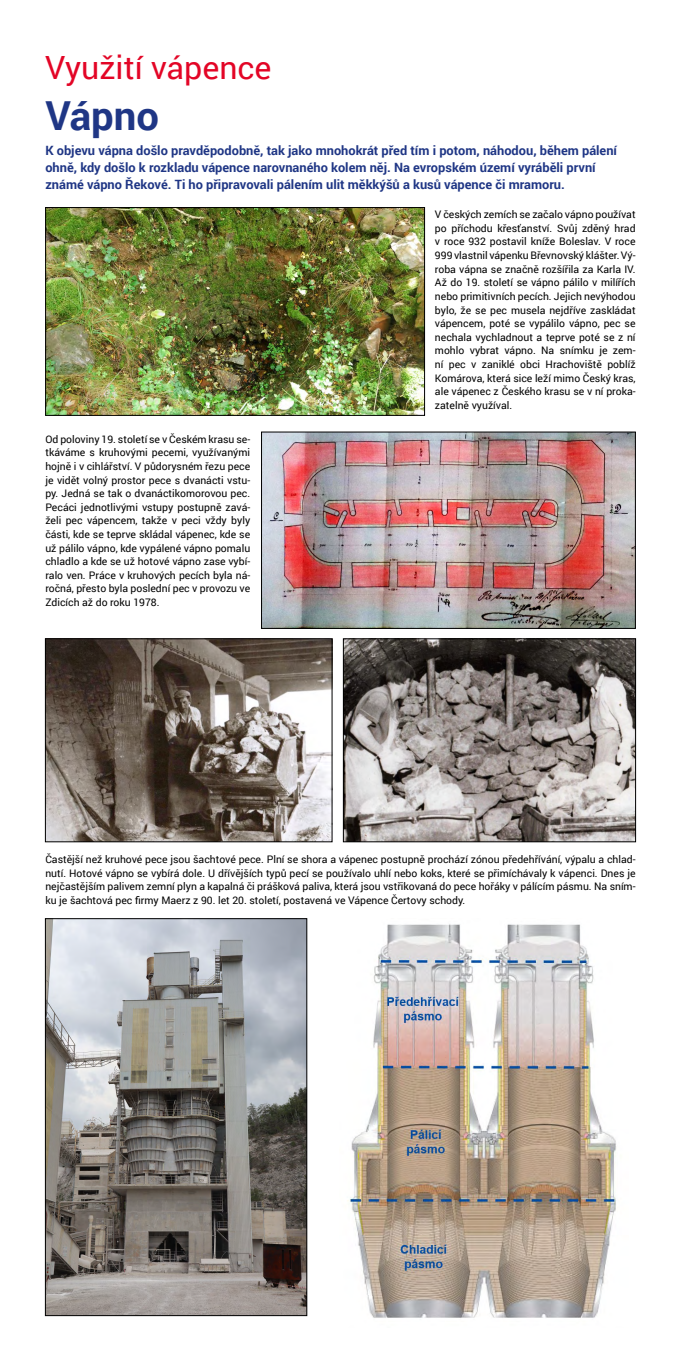
<style>
.page{position:relative;width:681px;height:1361px;background:#fff}
.page>*{position:absolute;margin:0;border:0;box-sizing:border-box;transform-origin:0 0}
.t1{font:700 40px "Roboto";color:#1f3685}
.t2{font:32px "Roboto";color:#e30526}
.t3{font:700 12.8px/16.8px "Roboto";color:#1f3685}
.t4{font:10.4px/13.6px "Roboto";color:#000;text-align:justify}
</style>
<div class="page">
<img style="left:47px;top:209px;width:375px;height:204px">
<div style="left:45px;top:207px;width:379px;height:208px;border:1px solid #000"></div>
<img style="left:263px;top:434px;width:370px;height:192px">
<img style="left:47px;top:640px;width:283px;height:200px">
<div style="left:45px;top:638px;width:287px;height:204px;border:1px solid #000"></div>
<img style="left:347px;top:924px;width:269px;height:394px">
<img style="left:345px;top:640px;width:288px;height:200px">
<div style="left:343px;top:638px;width:292px;height:204px;border:1px solid #000"></div>
<img style="left:47px;top:920px;width:258px;height:393px">
<div style="left:45px;top:918px;width:262px;height:397px;border:1px solid #000"></div>
<h2 class="t2" style="left:45px;top:46px;width:228px">Využití vápence</h2>
<h1 class="t1" style="left:45px;top:88px;width:115px">Vápno</h1>
<p class="t3" style="left:45px;top:142px;width:573px">K objevu vápna došlo pravděpodobně, tak jako mnohokrát před tím i potom, náhodou, během pálení ohně, kdy došlo k rozkladu vápence narovnaného kolem něj. Na evropském území vyráběli první známé vápno Řekové. Ti ho připravovali pálením ulit měkkýšů a kusů vápence či mramoru.</p>
<p class="t4" style="left:435px;top:207px;width:202px">V českých zemích se začalo vápno používat po příchodu křesťanství. Svůj zděný hrad v roce 932 postavil kníže Boleslav. V roce 999 vlastnil vápenku Břevnovský klášter. Vý&shy;roba vápna se značně rozšířila za Karla IV.<br>Až do 19. století se vápno pálilo v milířích nebo primitivních pecích. Jejich nevýhodou bylo, že se pec musela nejdříve zaskládat vápencem, poté se vypálilo vápno, pec se nechala vychladnout a teprve poté se z ní mohlo vybrat vápno. Na snímku je zem&shy;ní pec v zaniklé obci Hrachoviště poblíž Komárova, která sice leží mimo Český kras, ale vápenec z Českého krasu se v ní proka&shy;zatelně využíval.</p>
<p class="t4" style="left:45px;top:432px;width:206px">Od poloviny 19. století se v Českém krasu se&shy;tkáváme s kruhovými pecemi, využívanými hojně i v cihlářství. V půdorysném řezu pece je vidět volný prostor pece s dvanácti vstu&shy;py. Jedná se tak o dvanáctikomorovou pec.<br>Pecáci jednotlivými vstupy postupně zavá&shy;želi pec vápencem, takže v peci vždy byly části, kde se teprve skládal vápenec, kde se už pálilo vápno, kde vypálené vápno pomalu chladlo a kde se už hotové vápno zase vybí&shy;ralo ven. Práce v kruhových pecích byla ná&shy;ročná, přesto byla poslední pec v provozu ve Zdicích až do roku 1978.</p>
<p class="t4" style="left:45px;top:852px;width:591px">Častější než kruhové pece jsou šachtové pece. Plní se shora a vápenec postupně prochází zónou předehřívání, výpalu a chlad&shy;nutí. Hotové vápno se vybírá dole. U dřívějších typů pecí se používalo uhlí nebo koks, které se přimíchávaly k vápenci. Dnes je nejčastějším palivem zemní plyn a kapalná či prášková paliva, která jsou vstřikovaná do pece hořáky v pálícím pásmu. Na sním&shy;ku je šachtová pec firmy Maerz z 90. let 20. století, postavená ve Vápence Čertovy schody.</p>
</div>
